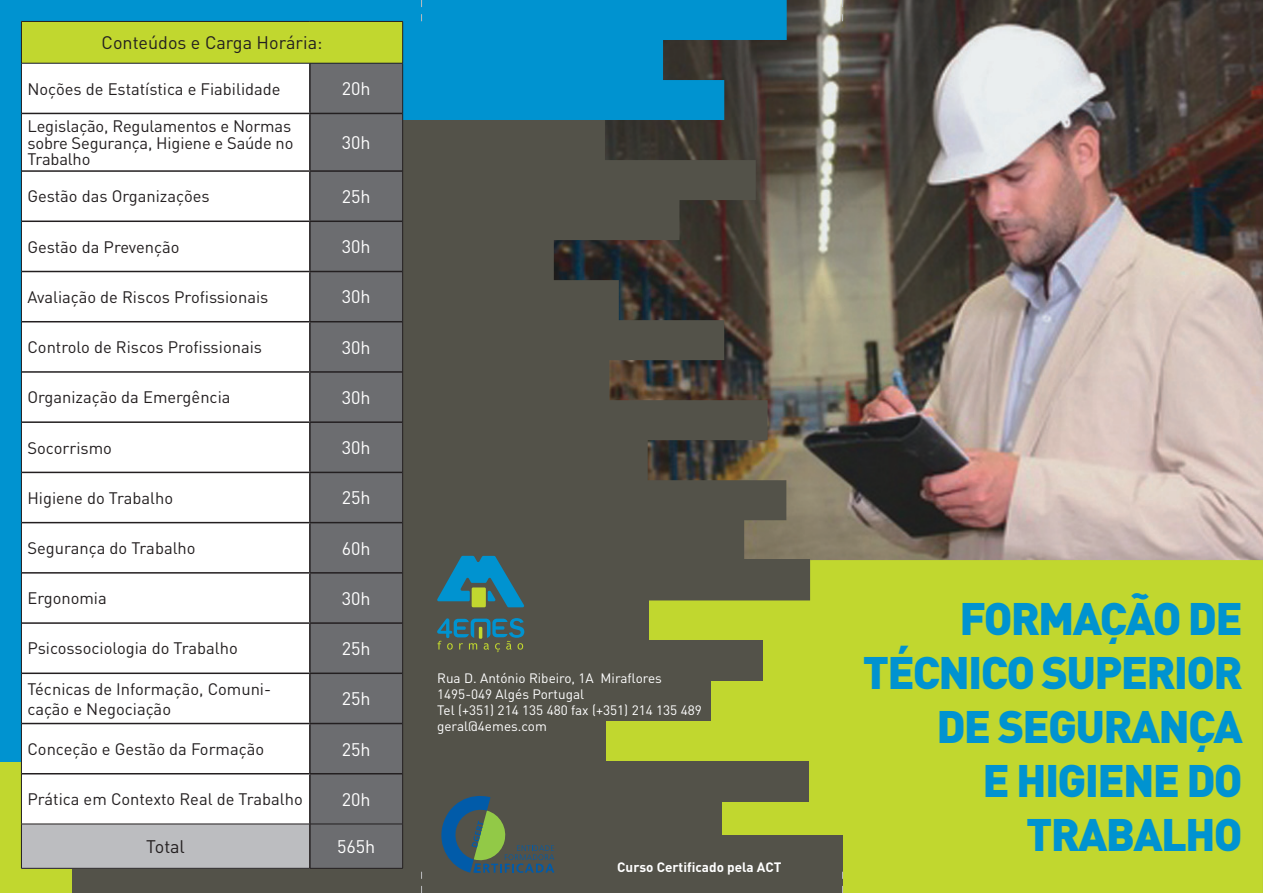
<style>
.page{position:relative;width:1263px;height:893px;background:#535249}
.page>*{position:absolute;margin:0;border:0;box-sizing:border-box;transform-origin:0 0}
.t1{font:900 45px/54px "DIN Pro";letter-spacing:-.04em;color:#0093d0;text-align:right}
.t2{font:18px "DIN Pro";color:#fff}
.t3{font:18px "DIN Pro";color:#231f20}
.t4{font:16.5px/16.5px "DIN Pro";color:#231f20}
.t5{font:13.5px/16.2px "DIN Pro";color:#fff}
.t6{font:700 13.5px "DIN";color:#fff}
</style>
<div class="page">
<div style="left:0;top:0;width:828px;height:119px;background:#0093d0"></div>
<img style="left:554px;top:0;width:709px;height:560px">
<div style="left:606px;top:560px;width:657px;height:333px;background:#c1d72f"></div>
<div style="left:0;top:600px;width:166px;height:293px;background:#c1d72f"></div>
<div style="left:648px;top:559px;width:162px;height:41px;background:#535249"></div>
<div style="left:596px;top:600px;width:52px;height:40px;background:#535249"></div>
<div style="left:596px;top:640px;width:166px;height:40px;background:#535249"></div>
<div style="left:596px;top:680px;width:115px;height:41px;background:#535249"></div>
<div style="left:424px;top:795px;width:298px;height:41px;background:#535249"></div>
<div style="left:424px;top:761px;width:385px;height:40px;background:#535249"></div>
<div style="left:72px;top:836px;width:771px;height:40px;background:#535249"></div>
<div style="left:72px;top:876px;width:771px;height:17px;background:#535249"></div>
<div style="left:0;top:0;width:62px;height:761px;background:#0093d0"></div>
<div style="left:21px;top:21px;width:382px;height:42px;background:#c1d72f"></div>
<div style="left:22px;top:64px;width:287px;height:760px;background:#fff"></div>
<div style="left:311px;top:64px;width:91px;height:804px;background:#6c6d70"></div>
<div style="left:21px;top:824px;width:289px;height:44px;background:#bcbdc0"></div>
<hr style="left:309px;top:63px;width:2px;height:50px;background:#231f20">
<hr style="left:22px;top:113px;width:288px;height:1px;background:#231f20">
<hr style="left:310px;top:113px;width:92px;height:1px;background:#231f20">
<hr style="left:309px;top:114px;width:2px;height:56px;background:#231f20">
<hr style="left:22px;top:170px;width:288px;height:2px;background:#231f20">
<hr style="left:310px;top:170px;width:92px;height:2px;background:#231f20">
<hr style="left:309px;top:172px;width:2px;height:49px;background:#231f20">
<hr style="left:22px;top:221px;width:288px;height:1px;background:#231f20">
<hr style="left:310px;top:221px;width:92px;height:1px;background:#231f20">
<hr style="left:309px;top:222px;width:2px;height:49px;background:#231f20">
<hr style="left:22px;top:271px;width:288px;height:1px;background:#231f20">
<hr style="left:310px;top:271px;width:92px;height:1px;background:#231f20">
<hr style="left:309px;top:272px;width:2px;height:49px;background:#231f20">
<hr style="left:22px;top:321px;width:288px;height:1px;background:#231f20">
<hr style="left:310px;top:321px;width:92px;height:1px;background:#231f20">
<hr style="left:309px;top:322px;width:2px;height:49px;background:#231f20">
<hr style="left:22px;top:371px;width:288px;height:2px;background:#231f20">
<hr style="left:310px;top:371px;width:92px;height:2px;background:#231f20">
<hr style="left:309px;top:373px;width:2px;height:48px;background:#231f20">
<hr style="left:22px;top:421px;width:288px;height:2px;background:#231f20">
<hr style="left:310px;top:421px;width:92px;height:2px;background:#231f20">
<hr style="left:309px;top:423px;width:2px;height:49px;background:#231f20">
<hr style="left:22px;top:472px;width:288px;height:1px;background:#231f20">
<hr style="left:310px;top:472px;width:92px;height:1px;background:#231f20">
<hr style="left:309px;top:473px;width:2px;height:49px;background:#231f20">
<hr style="left:22px;top:522px;width:288px;height:1px;background:#231f20">
<hr style="left:310px;top:522px;width:92px;height:1px;background:#231f20">
<hr style="left:309px;top:523px;width:2px;height:49px;background:#231f20">
<hr style="left:22px;top:572px;width:288px;height:2px;background:#231f20">
<hr style="left:310px;top:572px;width:92px;height:2px;background:#231f20">
<hr style="left:309px;top:574px;width:2px;height:48px;background:#231f20">
<hr style="left:22px;top:622px;width:288px;height:2px;background:#231f20">
<hr style="left:310px;top:622px;width:92px;height:2px;background:#231f20">
<hr style="left:309px;top:624px;width:2px;height:48px;background:#231f20">
<hr style="left:22px;top:672px;width:288px;height:2px;background:#231f20">
<hr style="left:310px;top:672px;width:92px;height:2px;background:#231f20">
<hr style="left:309px;top:674px;width:2px;height:49px;background:#231f20">
<hr style="left:22px;top:723px;width:288px;height:1px;background:#231f20">
<hr style="left:310px;top:723px;width:92px;height:1px;background:#231f20">
<hr style="left:309px;top:724px;width:2px;height:49px;background:#231f20">
<hr style="left:22px;top:773px;width:288px;height:1px;background:#231f20">
<hr style="left:310px;top:773px;width:92px;height:1px;background:#231f20">
<hr style="left:309px;top:774px;width:2px;height:50px;background:#231f20">
<hr style="left:309px;top:824px;width:2px;height:44px;background:#231f20">
<hr style="left:21px;top:63px;width:1px;height:50px;background:#231f20">
<hr style="left:402px;top:63px;width:1px;height:50px;background:#231f20">
<hr style="left:21px;top:113px;width:1px;height:58px;background:#231f20">
<hr style="left:402px;top:113px;width:1px;height:58px;background:#231f20">
<hr style="left:21px;top:171px;width:1px;height:50px;background:#231f20">
<hr style="left:402px;top:171px;width:1px;height:50px;background:#231f20">
<hr style="left:21px;top:221px;width:1px;height:50px;background:#231f20">
<hr style="left:402px;top:221px;width:1px;height:50px;background:#231f20">
<hr style="left:21px;top:271px;width:1px;height:51px;background:#231f20">
<hr style="left:402px;top:271px;width:1px;height:51px;background:#231f20">
<hr style="left:21px;top:322px;width:1px;height:50px;background:#231f20">
<hr style="left:402px;top:322px;width:1px;height:50px;background:#231f20">
<hr style="left:21px;top:372px;width:1px;height:50px;background:#231f20">
<hr style="left:402px;top:372px;width:1px;height:50px;background:#231f20">
<hr style="left:21px;top:422px;width:1px;height:50px;background:#231f20">
<hr style="left:402px;top:422px;width:1px;height:50px;background:#231f20">
<hr style="left:21px;top:472px;width:1px;height:51px;background:#231f20">
<hr style="left:402px;top:472px;width:1px;height:51px;background:#231f20">
<hr style="left:21px;top:523px;width:1px;height:50px;background:#231f20">
<hr style="left:402px;top:523px;width:1px;height:50px;background:#231f20">
<hr style="left:21px;top:573px;width:1px;height:50px;background:#231f20">
<hr style="left:402px;top:573px;width:1px;height:50px;background:#231f20">
<hr style="left:21px;top:623px;width:1px;height:50px;background:#231f20">
<hr style="left:402px;top:623px;width:1px;height:50px;background:#231f20">
<hr style="left:21px;top:673px;width:1px;height:50px;background:#231f20">
<hr style="left:402px;top:673px;width:1px;height:50px;background:#231f20">
<hr style="left:21px;top:723px;width:1px;height:51px;background:#231f20">
<hr style="left:402px;top:723px;width:1px;height:51px;background:#231f20">
<hr style="left:21px;top:774px;width:1px;height:50px;background:#231f20">
<hr style="left:402px;top:774px;width:1px;height:50px;background:#231f20">
<hr style="left:21px;top:21px;width:289px;height:1px;background:#231f20">
<hr style="left:21px;top:22px;width:1px;height:41px;background:#231f20">
<hr style="left:310px;top:21px;width:93px;height:1px;background:#231f20">
<hr style="left:402px;top:22px;width:1px;height:41px;background:#231f20">
<hr style="left:21px;top:63px;width:289px;height:1px;background:#231f20">
<hr style="left:310px;top:63px;width:93px;height:1px;background:#231f20">
<hr style="left:21px;top:824px;width:289px;height:1px;background:#231f20">
<hr style="left:21px;top:824px;width:1px;height:44px;background:#231f20">
<hr style="left:310px;top:824px;width:93px;height:1px;background:#231f20">
<hr style="left:402px;top:824px;width:1px;height:44px;background:#231f20">
<hr style="left:21px;top:868px;width:289px;height:1px;background:#231f20">
<hr style="left:310px;top:868px;width:93px;height:1px;background:#231f20">
<svg style="left:842px;top:872px;width:1px;height:21px"></svg>
<svg style="left:421px;top:872px;width:1px;height:21px"></svg>
<svg style="left:842px;top:0;width:1px;height:21px"></svg>
<svg style="left:421px;top:0;width:1px;height:21px"></svg>
<svg style="left:437px;top:556px;width:87px;height:51px"></svg>
<svg style="left:437px;top:618px;width:87px;height:34px"></svg>
<svg style="left:441px;top:796px;width:113px;height:77px"></svg>
<p class="t3" style="left:102px;top:30px;width:222px">Conteúdos e Carga Horária:</p>
<p class="t4" style="left:27px;top:80px;width:255px">Noções de Estatística e Fiabilidade</p>
<p class="t2" style="left:342px;top:76px;width:30px">20h</p>
<p class="t4" style="left:27px;top:117px;width:268px">Legislação, Regulamentos e Normas sobre Segurança, Higiene e Saúde no<br>Trabalho</p>
<p class="t2" style="left:342px;top:130px;width:30px">30h</p>
<p class="t4" style="left:27px;top:188px;width:184px">Gestão das Organizações</p>
<p class="t2" style="left:342px;top:184px;width:30px">25h</p>
<p class="t4" style="left:27px;top:238px;width:154px">Gestão da Prevenção</p>
<p class="t2" style="left:342px;top:235px;width:30px">30h</p>
<p class="t4" style="left:27px;top:288px;width:242px">Avaliação de Riscos Profissionais</p>
<p class="t2" style="left:342px;top:285px;width:30px">30h</p>
<p class="t4" style="left:27px;top:338px;width:236px">Controlo de Riscos Profissionais</p>
<p class="t2" style="left:342px;top:335px;width:30px">30h</p>
<p class="t4" style="left:27px;top:388px;width:205px">Organização da Emergência</p>
<p class="t2" style="left:342px;top:385px;width:30px">30h</p>
<p class="t4" style="left:27px;top:439px;width:86px">Socorrismo</p>
<p class="t2" style="left:342px;top:435px;width:30px">30h</p>
<p class="t4" style="left:27px;top:489px;width:147px">Higiene do Trabalho</p>
<p class="t2" style="left:342px;top:486px;width:30px">25h</p>
<p class="t4" style="left:27px;top:539px;width:170px">Segurança do Trabalho</p>
<p class="t2" style="left:342px;top:536px;width:30px">60h</p>
<p class="t4" style="left:27px;top:589px;width:81px">Ergonomia</p>
<p class="t2" style="left:342px;top:586px;width:30px">30h</p>
<p class="t4" style="left:27px;top:640px;width:212px">Psicossociologia do Trabalho</p>
<p class="t2" style="left:342px;top:636px;width:30px">25h</p>
<p class="t4" style="left:27px;top:678px;width:245px;line-height:19.8px">Técnicas de Informação, Comuni&shy;cação e Negociação</p>
<p class="t2" style="left:342px;top:686px;width:30px">25h</p>
<p class="t4" style="left:27px;top:740px;width:238px">Conceção e Gestão da Formação</p>
<p class="t2" style="left:342px;top:737px;width:30px">25h</p>
<p class="t4" style="left:27px;top:790px;width:277px">Prática em Contexto Real de Trabalho</p>
<p class="t2" style="left:342px;top:787px;width:30px">20h</p>
<p class="t3" style="left:146px;top:834px;width:40px">Total</p>
<p class="t2" style="left:337px;top:834px;width:40px">565h</p>
<p class="t5" style="left:437px;top:669px;width:266px">Rua D. António Ribeiro, 1A Miraflores<br>1495-049 Algés Portugal<br>Tel (+351) 214 135 480 fax (+351) 214 135 489 geral@4emes.com</p>
<p class="t6" style="left:617px;top:858px;width:166px">Curso Certificado pela ACT</p>
<h1 class="t1" style="left:863px;top:589px;width:381px">FORMAÇÃO DE<br>TÉCNICO SUPERIOR<br>DE SEGURANÇA<br>E HIGIENE DO<br>TRABALHO</h1>
</div>
